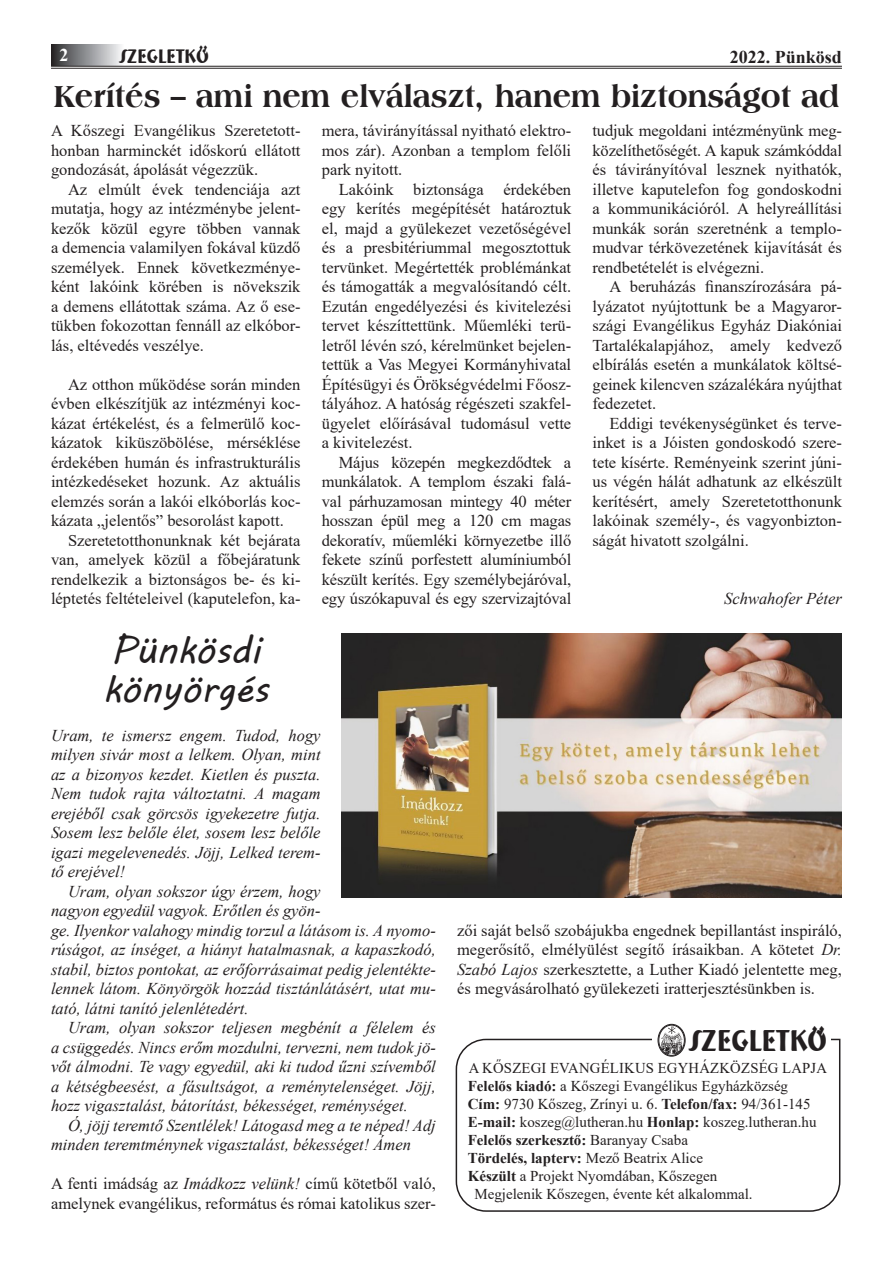
<style>
.page{position:relative;width:893px;height:1263px;background:#fff}
.page>*{position:absolute;margin:0;border:0;box-sizing:border-box;transform-origin:0 0}
.első_bekezdés{font:37.5px/39px "MV Boli";color:#231f20}
.t1{font:800 32.1px "H Americana";color:#231f20;scale:.93 1}
.t2{font:700 30.45px "H Bremen";letter-spacing:.02em;color:#231f20;scale:.81 1}
.t3{font:700 19.8px "H Bremen";letter-spacing:.02em;color:#231f20;scale:.81 1}
.t4{font:700 18px "Times New Roman";color:#231f20}
.t5{font:700 18px "Times New Roman";color:#fff}
.első_bekezdés-2{font:16.5px/19.5px "Times New Roman";color:#231f20;text-align:justify}
.első_bekezdés-3{font:italic 16.5px/19.5px "Times New Roman";color:#231f20;text-align:justify}
.aláírás{font:italic 16.5px "Times New Roman";color:#231f20}
.első_bekezdés-4{font:15px "Times New Roman";color:#231f20}
.első_bekezdés-5{font:700 15px "Times New Roman";color:#231f20}
.s1{color:#fff}
.s2{font-style:italic}
.s3{font-weight:700}
.s4{font-weight:400}
</style>
<div class="page">
<svg style="left:455px;top:1038px;width:386px;height:174px"></svg>
<div style="left:653px;top:1021px;width:178px;height:35px;background:#fff"></div>
<img style="left:661px;top:1026px;width:21px;height:28px">
<div style="left:658px;top:1024px;width:27px;height:32px;border:1px solid #231f20;border-radius:50%"></div>
<div style="left:659px;top:1025px;width:25px;height:30px;border:1px solid #231f20;border-radius:50%"></div>
<img style="left:342px;top:634px;width:500px;height:263px">
<div style="left:51px;top:45px;width:72px;height:21px;background:linear-gradient(to right,#2b2b2d,#f4f5f8)"></div>
<hr style="left:51px;top:66px;width:791px;height:1px;background:#231f20">
<hr style="left:51px;top:68px;width:791px;height:1px;background:#231f20">
<p class="t5" style="left:60px;top:42px;width:10px">2</p>
<p class="t3" style="left:120px;top:44px;width:111px">SZEGLETKO<span class="s1">’’</span></p>
<p class="t4" style="left:730px;top:44px;width:114px">2022. Pünkösd</p>
<p class="t1" style="left:54px;top:77px;width:846px">Kerítés – ami nem elválaszt, hanem biztonságot ad</p>
<p class="első_bekezdés-2" style="left:51px;top:120px;width:251px">A Kőszegi Evangélikus Szeretetott&shy;honban harminckét időskorú ellátott gondozását, ápolását végezzük.</p>
<p class="első_bekezdés-2" style="left:51px;top:179px;width:251px;text-indent:17px">Az elmúlt évek tendenciája azt mutatja, hogy az intézménybe jelent&shy;kezők közül egyre többen vannak a demencia valamilyen fokával küzdő személyek. Ennek következménye&shy;ként lakóink körében is növekszik a demens ellátottak száma. Az ő ese&shy;tükben fokozottan fennáll az elkóbor&shy;lás, eltévedés veszélye.</p>
<p class="első_bekezdés-2" style="left:51px;top:374px;width:251px;text-indent:17px">Az otthon működése során minden évben elkészítjük az intézményi koc&shy;kázat értékelést, és a felmerülő koc&shy;kázatok kiküszöbölése, mérséklése érdekében humán és infrastrukturális intézkedéseket hozunk. Az aktuális elemzés során a lakói elkóborlás koc&shy;kázata „jelentős” besorolást kapott.</p>
<p class="első_bekezdés-2" style="left:51px;top:530px;width:251px;text-indent:17px">Szeretetotthonunknak két bejárata van, amelyek közül a főbejáratunk rendelkezik a biztonságos be- és ki&shy;léptetés feltételeivel (kaputelefon, ka-</p>
<p class="első_bekezdés-2" style="left:322px;top:120px;width:251px">mera, távirányítással nyitható elektro&shy;mos zár). Azonban a templom felőli park nyitott.</p>
<p class="első_bekezdés-2" style="left:322px;top:179px;width:251px;text-indent:17px">Lakóink biztonsága érdekében egy kerítés megépítését határoztuk el, majd a gyülekezet vezetőségével és a presbitériummal megosztottuk tervünket. Megértették problémánkat és támogatták a megvalósítandó célt.<br>Ezután engedélyezési és kivitelezési tervet készíttettünk. Műemléki terü&shy;letről lévén szó, kérelmünket bejelen&shy;tettük a Vas Megyei Kormányhivatal Építésügyi és Örökségvédelmi Főosz&shy;tályához. A hatóság régészeti szakfel&shy;ügyelet előírásával tudomásul vette a kivitelezést.</p>
<p class="első_bekezdés-2" style="left:322px;top:452px;width:251px;text-indent:17px">Május közepén megkezdődtek a munkálatok. A templom északi falá&shy;val párhuzamosan mintegy 40 méter hosszan épül meg a 120 cm magas dekoratív, műemléki környezetbe illő fekete színű porfestett alumíniumból készült kerítés. Egy személybejáróval, egy úszókapuval és egy szervizajtóval</p>
<p class="első_bekezdés-2" style="left:592px;top:120px;width:251px">tudjuk megoldani intézményünk meg&shy;közelíthetőségét. A kapuk számkóddal és távirányítóval lesznek nyithatók, illetve kaputelefon fog gondoskodni a kommunikációról. A helyreállítási munkák során szeretnénk a templo&shy;mudvar térkövezetének kijavítását és rendbetételét is elvégezni.</p>
<p class="első_bekezdés-2" style="left:592px;top:276px;width:251px;text-indent:17px">A beruházás finanszírozására pá&shy;lyázatot nyújtottunk be a Magyaror&shy;szági Evangélikus Egyház Diakóniai Tartalékalapjához, amely kedvező elbírálás esetén a munkálatok költsé&shy;geinek kilencven százalékára nyújthat fedezetet.</p>
<p class="első_bekezdés-2" style="left:592px;top:413px;width:251px;text-indent:17px">Eddigi tevékenységünket és terve&shy;inket is a Jóisten gondoskodó szere&shy;tete kísérte. Reményeink szerint júni&shy;us végén hálát adhatunk az elkészült kerítésért, amely Szeretetotthonunk lakóinak személy-, és vagyonbizton&shy;ságát hivatott szolgálni.</p>
<p class="aláírás" style="left:724px;top:587px;width:119px">Schwahofer Péter</p>
<p class="első_bekezdés" style="left:103px;top:629px;width:168px">Pünkösdi könyörgés</p>
<p class="első_bekezdés-3" style="left:51px;top:725px;width:271px">Uram, te ismersz engem. Tudod, hogy milyen sivár most a lelkem. Olyan, mint az a bizonyos kezdet. Kietlen és puszta.<br>Nem tudok rajta változtatni. A magam erejéből csak görcsös igyekezetre futja.<br>Sosem lesz belőle élet, sosem lesz belőle igazi megelevenedés. Jöjj, Lelked terem&shy;tő erejével!</p>
<p class="első_bekezdés-3" style="left:51px;top:881px;width:386px;text-align:left;text-indent:17px">Uram, olyan sokszor úgy érzem, hogy<br>nagyon egyedül vagyok. Erőtlen és gyön-<br>ge. Ilyenkor valahogy mindig torzul a látásom is. A nyomo&shy;rúságot, az ínséget, a hiányt hatalmasnak, a kapaszkodó, stabil, biztos pontokat, az erőforrásaimat pedig jelentékte&shy;lennek látom. Könyörgök hozzád tisztánlátásért, utat mu&shy;tató, látni tanító jelenlétedért.</p>
<p class="első_bekezdés-3" style="left:51px;top:1017px;width:386px;text-indent:17px">Uram, olyan sokszor teljesen megbénít a félelem és a csüggedés. Nincs erőm mozdulni, tervezni, nem tudok jö&shy;vőt álmodni. Te vagy egyedül, aki ki tudod űzni szívemből a kétségbeesést, a fásultságot, a reménytelenséget. Jöjj, hozz vigasztalást, bátorítást, békességet, reménységet.</p>
<p class="első_bekezdés-3" style="left:51px;top:1115px;width:386px;text-indent:17px">Ó, jöjj teremtő Szentlélek! Látogasd meg a te néped! Adj minden teremtménynek vigasztalást, békességet! Ámen</p>
<p class="első_bekezdés-2" style="left:51px;top:1173px;width:386px">A fenti imádság az <span class="s2">Imádkozz velünk!</span> című kötetből való, amelynek evangélikus, református és római katolikus szer-</p>
<p class="első_bekezdés-2" style="left:457px;top:920px;width:386px">zői saját belső szobájukba engednek bepillantást inspiráló, megerősítő, elmélyülést segítő írásaikban. A kötetet <span class="s2">Dr.<br>Szabó Lajos</span> szerkesztette, a Luther Kiadó jelentette meg, és megvásárolható gyülekezeti iratterjesztésünkben is.</p>
<p class="t2" style="left:690px;top:1022px;width:170px">SZEGLETKO’’</p>
<p class="első_bekezdés-4" style="left:469px;top:1058px;width:360px">A KŐSZEGI EVANGÉLIKUS EGYHÁZKÖZSÉG LAPJA</p>
<p class="első_bekezdés-4" style="left:468px;top:1076px;width:322px"><span class="s3">Felelős kiadó:</span> a Kőszegi Evangélikus Egyházközség</p>
<p class="első_bekezdés-4" style="left:468px;top:1094px;width:344px"><span class="s3">Cím:</span> 9730 Kőszeg, Zrínyi u. 6. <span class="s3">Telefon/fax:</span> 94/361-145</p>
<p class="első_bekezdés-4" style="left:468px;top:1112px;width:350px"><span class="s3">E-mail:</span> koszeg@lutheran.hu <span class="s3">Honlap:</span> koszeg.lutheran.hu</p>
<p class="első_bekezdés-5" style="left:468px;top:1129px;width:222px">Felelős szerkesztő: <span class="s4">Baranyay Csaba</span></p>
<p class="első_bekezdés-5" style="left:468px;top:1147px;width:237px">Tördelés, lapterv: <span class="s4">Mező Beatrix Alice</span></p>
<p class="első_bekezdés-4" style="left:468px;top:1166px;width:251px"><span class="s3">Készült</span> a Projekt Nyomdában, Kőszegen</p>
<p class="első_bekezdés-4" style="left:474px;top:1184px;width:280px">Megjelenik Kőszegen, évente két alkalommal.</p>
</div>
